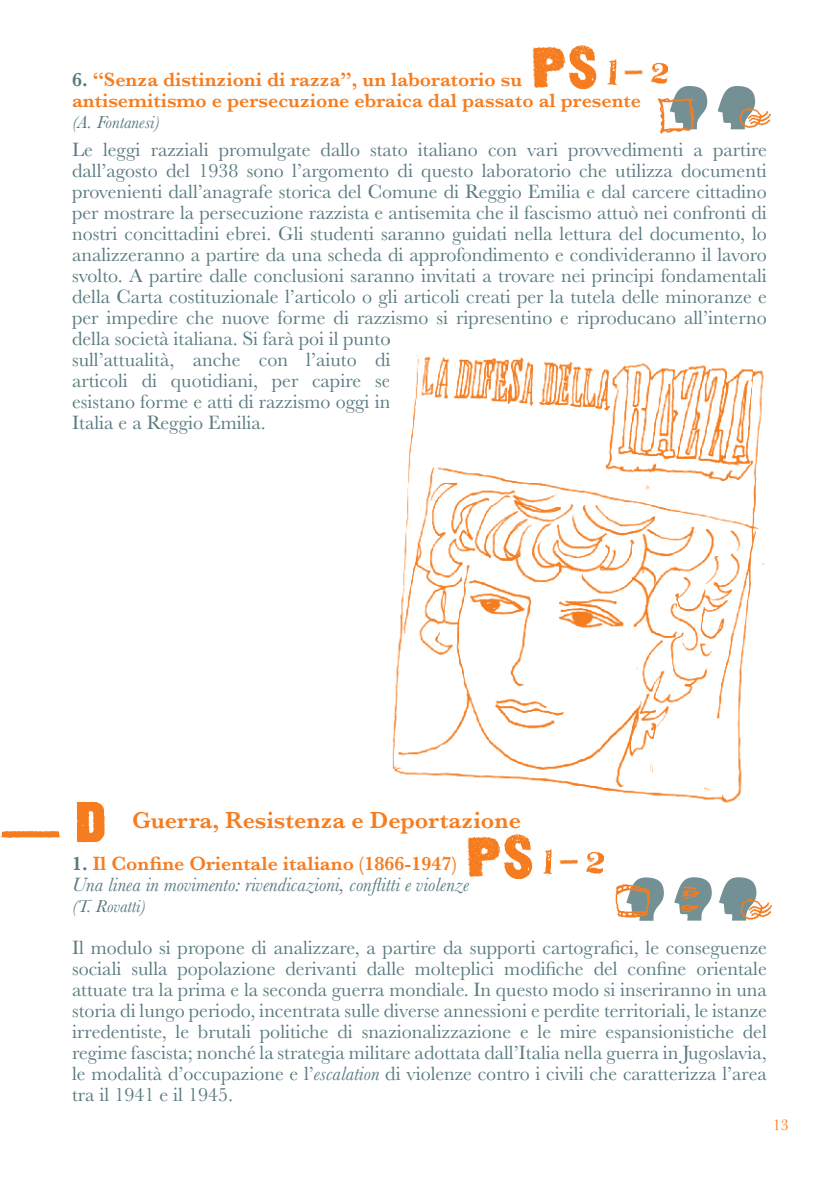
<style>
.page{position:relative;width:840px;height:1191px;background:#fff}
.page>*{position:absolute;margin:0;border:0;box-sizing:border-box;transform-origin:0 0}
.t1{font:600 24px "Baskerville";color:#f57d20}
.t2{font:20px/21px "Baskerville";color:#587a7f}
.t3{font:600 20px/21px "Baskerville";color:#f57d20}
.t4{font:italic 20px/21px "Baskerville";color:#587a7f}
.t5{font:italic 18px "Baskerville";color:#587a7f}
.t6{font:16px "Baskerville";color:#f57d20}
.s1{color:#587a7f}
.s2{font-weight:600;font-style:normal}
.s3{font-weight:600;font-style:normal;color:#f57d20}
.s4{font-style:italic}
</style>
<div class="page">
<img style="left:1px;top:831px;width:60px;height:7px">
<img style="left:76px;top:801px;width:29px;height:42px">
<img style="left:607px;top:59px;width:9px;height:26px">
<img style="left:651px;top:63px;width:17px;height:21px">
<img style="left:569px;top:45px;width:28px;height:45px">
<img style="left:624px;top:70px;width:19px;height:5px">
<img style="left:532px;top:46px;width:34px;height:42px">
<svg style="left:717px;top:86px;width:37px;height:43px"></svg>
<img style="left:734px;top:102px;width:37px;height:28px">
<svg style="left:676px;top:86px;width:30px;height:37px"></svg>
<img style="left:657px;top:94px;width:40px;height:40px">
<svg style="left:719px;top:877px;width:37px;height:43px"></svg>
<img style="left:735px;top:893px;width:37px;height:28px">
<svg style="left:658px;top:880px;width:5px;height:26px"></svg>
<img style="left:615px;top:877px;width:43px;height:43px">
<svg style="left:674px;top:877px;width:37px;height:43px"></svg>
<img style="left:679px;top:885px;width:23px;height:28px">
<img style="left:543px;top:849px;width:9px;height:26px">
<img style="left:586px;top:852px;width:17px;height:22px">
<img style="left:504px;top:834px;width:29px;height:45px">
<img style="left:559px;top:859px;width:19px;height:6px">
<img style="left:467px;top:836px;width:34px;height:41px">
<img style="left:392px;top:355px;width:373px;height:448px">
<p class="t3" style="left:72px;top:68px;width:570px"><span class="s1">6.</span> “Senza distinzioni di razza”, un laboratorio su antisemitismo e persecuzione ebraica dal passato al presente</p>
<p class="t5" style="left:72px;top:110px;width:89px">(A. Fontanesi)</p>
<p class="t2" style="left:72px;top:139px;width:696px">Le leggi razziali promulgate dallo stato italiano con vari provvedimenti a partire dall’agosto del 1938 sono l’argomento di questo laboratorio che utilizza documenti provenienti dall’anagrafe storica del Comune di Reggio Emilia e dal carcere cittadino per mostrare la persecuzione razzista e antisemita che il fascismo attuò nei confronti di nostri concittadini ebrei. Gli studenti saranno guidati nella lettura del documento, lo analizzeranno a partire da una scheda di approfondimento e condivideranno il lavoro svolto. A partire dalle conclusioni saranno invitati a trovare nei principi fondamentali della Carta costituzionale l’articolo o gli articoli creati per la tutela delle minoranze e per impedire che nuove forme di razzismo si ripresentino e riproducano all’interno della società italiana. Si farà poi il punto<br>sull’attualità, anche con l’aiuto di<br>articoli di quotidiani, per capire se<br>esistano forme e atti di razzismo oggi in<br>Italia e a Reggio Emilia.</p>
<p class="t1" style="left:132px;top:803px;width:390px">Guerra, Resistenza e Deportazione</p>
<p class="t4" style="left:72px;top:853px;width:398px"><span class="s2">1.</span> <span class="s3">Il Confine Orientale italiano (1866-1947)<br></span>Una linea in movimento: rivendicazioni, conflitti e violenze</p>
<p class="t5" style="left:72px;top:894px;width:75px">(T. Rovatti)</p>
<p class="t2" style="left:72px;top:937px;width:696px;text-align:justify">Il modulo si propone di analizzare, a partire da supporti cartografici, le conseguenze sociali sulla popolazione derivanti dalle molteplici modifiche del confine orientale attuate tra la prima e la seconda guerra mondiale. In questo modo si inseriranno in una storia di lungo periodo, incentrata sulle diverse annessioni e perdite territoriali, le istanze irredentiste, le brutali politiche di snazionalizzazione e le mire espansionistiche del regime fascista; nonché la strategia militare adottata dall’Italia nella guerra in Jugoslavia, le modalità d’occupazione e l’<span class="s4">escalation</span> di violenze contro i civili che caratterizza l’area tra il 1941 e il 1945.</p>
<p class="t6" style="left:772px;top:1114px;width:17px">13</p>
</div>
